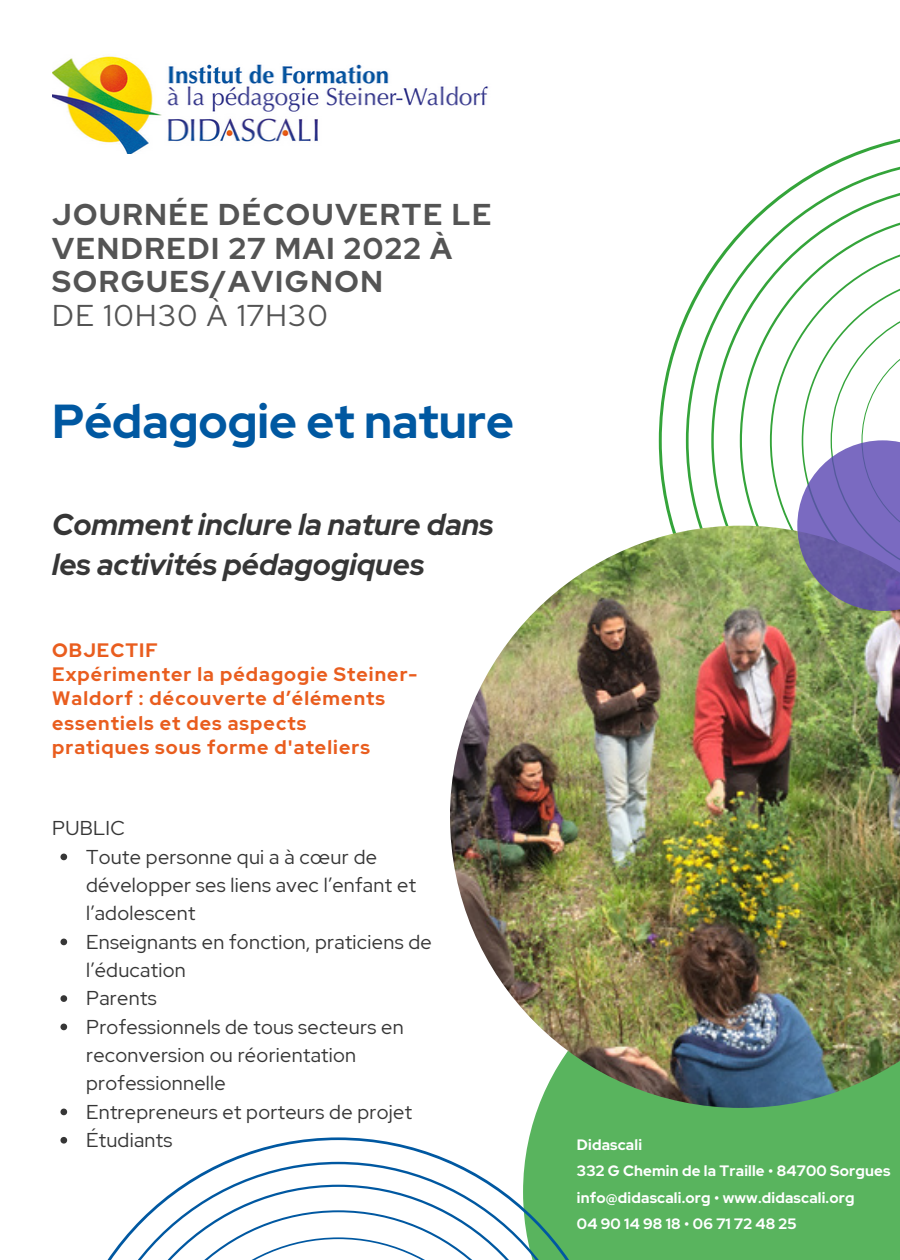
<style>
.page{position:relative;width:900px;height:1260px;background:#fff}
.page>*{position:absolute;margin:0;border:0;box-sizing:border-box;transform-origin:0 0}
.t1{font:700 47.5px "Red Hat Display";color:#0058a1}
.t2{font:700 30px/33.8px "Red Hat Display";letter-spacing:.055em;color:#545454}
.t3{font:italic 700 30px/39.5px "Red Hat Display";color:#363636}
.t4{font:30px "Red Hat Display";letter-spacing:.055em;color:#545454}
.t5{font:20px/28.2px "Red Hat Display";letter-spacing:.015em;color:#363636}
.t6{font:700 19.25px/24.2px "Red Hat Display";letter-spacing:.055em;color:#e95d1e}
.t7{font:700 15px "Red Hat Display";letter-spacing:.015em;color:#fff}
</style>
<div class="page">
<img style="left:52px;top:56px;width:437px;height:97px">
<svg style="left:659px;top:138px;width:241px;height:388px"></svg>
<svg style="left:686px;top:158px;width:214px;height:368px"></svg>
<div style="left:529px;top:1108px;width:371px;height:152px;background:#59b45e"></div>
<svg style="left:67px;top:1137px;width:550px;height:123px"></svg>
<svg style="left:84px;top:1162px;width:508px;height:98px"></svg>
<img style="left:450px;top:526px;width:450px;height:582px">
<svg style="left:60px;top:854px;width:7px;height:6px"></svg>
<svg style="left:60px;top:939px;width:7px;height:6px"></svg>
<svg style="left:60px;top:995px;width:7px;height:7px"></svg>
<svg style="left:60px;top:1024px;width:7px;height:6px"></svg>
<svg style="left:60px;top:1109px;width:7px;height:6px"></svg>
<svg style="left:60px;top:1137px;width:7px;height:7px"></svg>
<svg style="left:797px;top:274px;width:103px;height:337px"></svg>
<p class="t2" style="left:52px;top:197px;width:441px">JOURNÉE DÉCOUVERTE LE<br>VENDREDI 27 MAI 2022 À<br>SORGUES/AVIGNON</p>
<p class="t4" style="left:52px;top:296px;width:277px">DE 10H30 À 17H30</p>
<p class="t1" style="left:52px;top:390px;width:463px">Pédagogie et nature</p>
<p class="t3" style="left:52px;top:505px;width:443px">Comment inclure la nature dans les activités pédagogiques</p>
<p class="t6" style="left:52px;top:638px;width:107px">OBJECTIF</p>
<p class="t6" style="left:52px;top:662px;width:367px">Expérimenter la pédagogie Steiner-<br>Waldorf : découverte d’éléments essentiels et des aspects</p>
<p class="t6" style="left:52px;top:735px;width:319px">pratiques sous forme d'ateliers</p>
<p class="t5" style="left:52px;top:814px;width:74px">PUBLIC</p>
<p class="t5" style="left:86px;top:842px;width:331px">Toute personne qui a à cœur de développer ses liens avec l’enfant et l’adolescent</p>
<p class="t5" style="left:86px;top:927px;width:347px">Enseignants en fonction, praticiens de l’éducation</p>
<p class="t5" style="left:86px;top:984px;width:72px">Parents</p>
<p class="t5" style="left:86px;top:1012px;width:319px">Professionnels de tous secteurs en reconversion ou réorientation professionnelle</p>
<p class="t5" style="left:86px;top:1097px;width:328px">Entrepreneurs et porteurs de projet</p>
<p class="t5" style="left:86px;top:1126px;width:88px">Étudiants</p>
<p class="t7" style="left:577px;top:1135px;width:67px">Didascali</p>
<p class="t7" style="left:577px;top:1161px;width:315px">332 G Chemin de la Traille • 84700 Sorgues</p>
<p class="t7" style="left:577px;top:1187px;width:279px">info@didascali.org • www.didascali.org</p>
<p class="t7" style="left:577px;top:1214px;width:221px">0490149818•0671724825</p>
</div>
